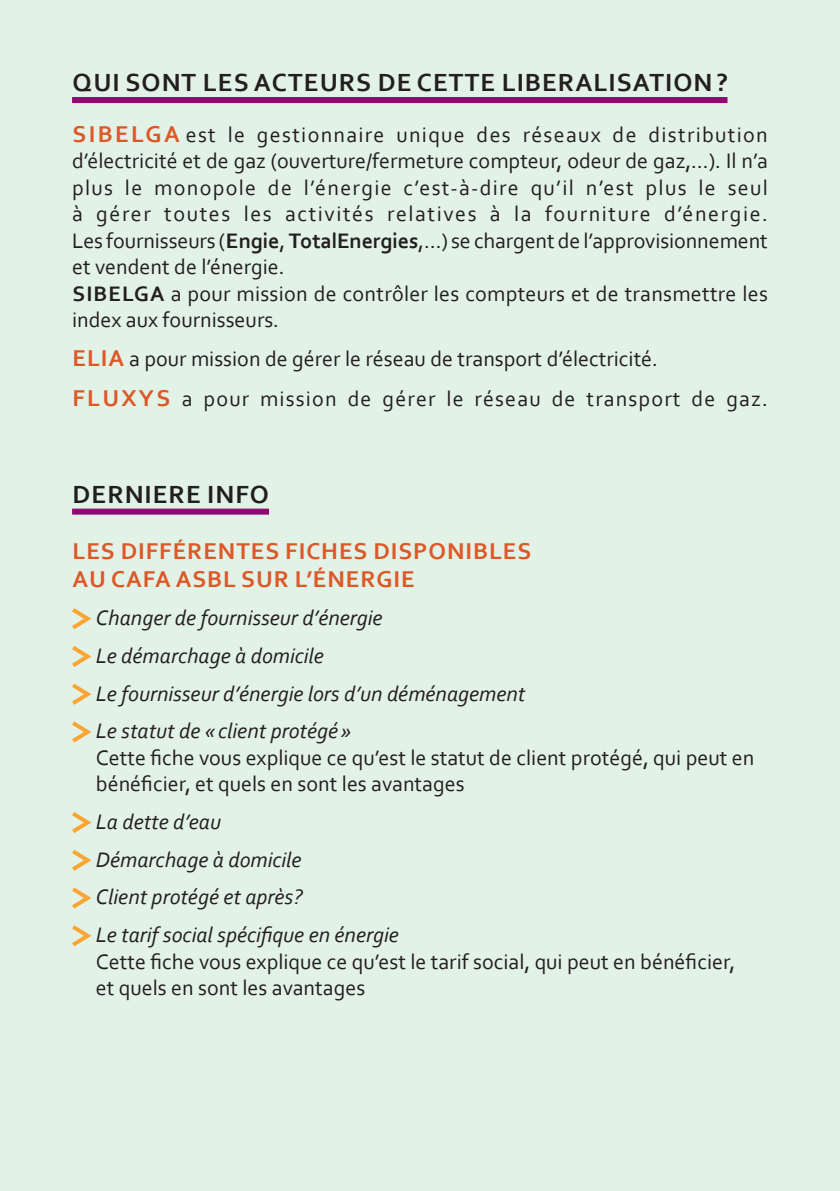
<style>
.page{position:relative;width:840px;height:1191px;background:#fff}
.page>*{position:absolute;margin:0;border:0;box-sizing:border-box;transform-origin:0 0}
.t1{font:700 26px "Corbel";letter-spacing:.04em;color:#231f20}
.t2{font:700 24px/28px "Corbel";letter-spacing:.04em;color:#dd5827}
.t3{font:22px/26.4px "Corbel";color:#231f20}
.t4{font:italic 22px/37.8px "Corbel";color:#231f20}
.s1{font-weight:700;font-size:24px;color:#dd5827}
.s2{font-weight:700}
</style>
<div class="page">
<div style="left:0;top:0;width:839px;height:1191px;background:#e3f2e7"></div>
<div style="left:72px;top:97px;width:655px;height:6px;background:#900872"></div>
<div style="left:72px;top:508px;width:197px;height:6px;background:#900872"></div>
<svg style="left:72px;top:608px;width:20px;height:22px"></svg>
<svg style="left:72px;top:646px;width:20px;height:21px"></svg>
<svg style="left:72px;top:683px;width:20px;height:22px"></svg>
<svg style="left:72px;top:721px;width:20px;height:22px"></svg>
<svg style="left:72px;top:812px;width:20px;height:21px"></svg>
<svg style="left:72px;top:849px;width:20px;height:22px"></svg>
<svg style="left:72px;top:887px;width:20px;height:22px"></svg>
<svg style="left:72px;top:925px;width:20px;height:22px"></svg>
<p class="t1" style="left:73px;top:67px;width:655px">QUI SONT LES ACTEURS DE CETTE LIBERALISATION ?</p>
<p class="t3" style="left:72px;top:121px;width:696px"><span class="s1">SIBELGA</span> est le gestionnaire unique des réseaux de distribution d’électricité et de gaz (ouverture/fermeture compteur, odeur de gaz,…). Il n’a plus le monopole de l’énergie c’est-à-dire qu’il n’est plus le seul à gérer toutes les activités relatives à la fourniture d’énergie.<br>Les fournisseurs (<span class="s2">Engie</span>, <span class="s2">TotalEnergies</span>,…) se chargent de l’approvisionnement et vendent de l’énergie.<br><span class="s2">SIBELGA</span> a pour mission de contrôler les compteurs et de transmettre les index aux fournisseurs.</p>
<p class="t3" style="left:72px;top:339px;width:694px;line-height:39.4px"><span class="s1">ELIA</span> a pour mission de gérer le réseau de transport d’électricité.<br><span class="s1">FLUXYS</span> a pour mission de gérer le réseau de transport de gaz.</p>
<p class="t1" style="left:73px;top:478px;width:196px">DERNIERE INFO</p>
<p class="t2" style="left:72px;top:537px;width:460px">LES DIFFÉRENTES FICHES DISPONIBLES<br>AU CAFA ASBL SUR L’ÉNERGIE</p>
<p class="t4" style="left:96px;top:598px;width:431px">Changer de fournisseur d’énergie<br>Le démarchage à domicile<br>Le fournisseur d’énergie lors d’un déménagement Le statut de « client protégé »</p>
<p class="t3" style="left:96px;top:743px;width:659px">Cette fiche vous explique ce qu’est le statut de client protégé, qui peut en bénéficier, et quels en sont les avantages</p>
<p class="t4" style="left:96px;top:802px;width:304px">La dette d’eau<br>Démarchage à domicile<br>Client protégé et après?<br>Le tarif social spécifique en énergie</p>
<p class="t3" style="left:96px;top:947px;width:640px">Cette fiche vous explique ce qu’est le tarif social, qui peut en bénéficier, et quels en sont les avantages</p>
</div>
